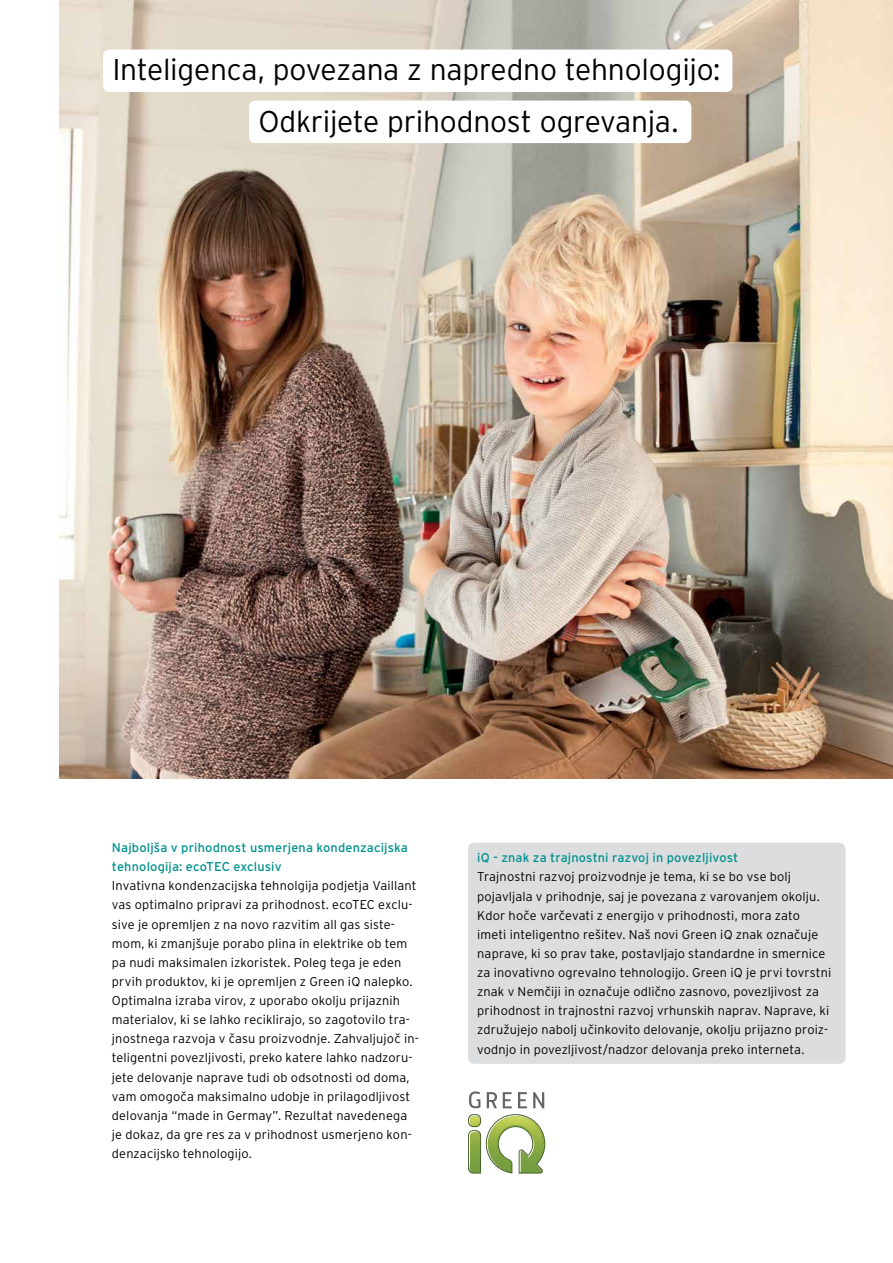
<style>
.page{position:relative;width:893px;height:1263px;background:#fff}
.page>*{position:absolute;margin:0;border:0;box-sizing:border-box;transform-origin:0 0}
.t1{font:300 30px/51.4px "Interstate OT";letter-spacing:-.01em;color:#000}
.t2{font:300 12.75px/19.2px "Interstate OT";letter-spacing:.01em;color:#000}
.t3{font:12.75px/19.2px "Interstate OT";letter-spacing:.01em;color:#00928f}
</style>
<div class="page">
<img style="left:60px;top:0;width:833px;height:779px">
<div style="left:103px;top:50px;width:629px;height:42px;background:#fff;border-radius:6px"></div>
<div style="left:249px;top:101px;width:442px;height:42px;background:#fff;border-radius:6px"></div>
<div style="left:468px;top:843px;width:377px;height:221px;background:#dcddde;border-radius:6px"></div>
<svg style="left:468px;top:1091px;width:77px;height:82px"></svg>
<h1 class="t1" style="left:258px;top:44px;width:463px;text-indent:-146px">Inteligenca, povezana z napredno tehnologijo:<br>Odkrijete prihodnost ogrevanja.</h1>
<p class="t3" style="left:112px;top:838px;width:297px">Najboljša v prihodnost usmerjena kondenzacijska tehnologija: ecoTEC exclusiv</p>
<p class="t2" style="left:112px;top:876px;width:308px">Invativna kondenzacijska tehnolgija podjetja Vaillant vas optimalno pripravi za prihodnost. ecoTEC exclu&shy;sive je opremljen z na novo razvitim all gas siste&shy;mom, ki zmanjšuje porabo plina in elektrike ob tem pa nudi maksimalen izkoristek. Poleg tega je eden prvih produktov, ki je opremljen z Green iQ nalepko.<br>Optimalna izraba virov, z uporabo okolju prijaznih materialov, ki se lahko reciklirajo, so zagotovilo tra&shy;jnostnega razvoja v času proizvodnje. Zahvaljujoč in&shy;teligentni povezljivosti, preko katere lahko nadzoru&shy;jete delovanje naprave tudi ob odsotnosti od doma, vam omogoča maksimalno udobje in prilagodljivost delovanja “made in Germay”. Rezultat navedenega je dokaz, da gre res za v prihodnost usmerjeno kon&shy;denzacijsko tehnologijo.</p>
<p class="t3" style="left:477px;top:848px;width:263px">iQ - znak za trajnostni razvoj in povezljivost</p>
<p class="t2" style="left:477px;top:867px;width:355px">Trajnostni razvoj proizvodnje je tema, ki se bo vse bolj pojavljala v prihodnje, saj je povezana z varovanjem okolju.<br>Kdor hoče varčevati z energijo v prihodnosti, mora zato imeti inteligentno rešitev. Naš novi Green iQ znak označuje naprave, ki so prav take, postavljajo standardne in smernice za inovativno ogrevalno tehnologijo. Green iQ je prvi tovrstni znak v Nemčiji in označuje odlično zasnovo, povezljivost za prihodnost in trajnostni razvoj vrhunskih naprav. Naprave, ki združujejo nabolj učinkovito delovanje, okolju prijazno proiz&shy;vodnjo in povezljivost/nadzor delovanja preko interneta.</p>
</div>
